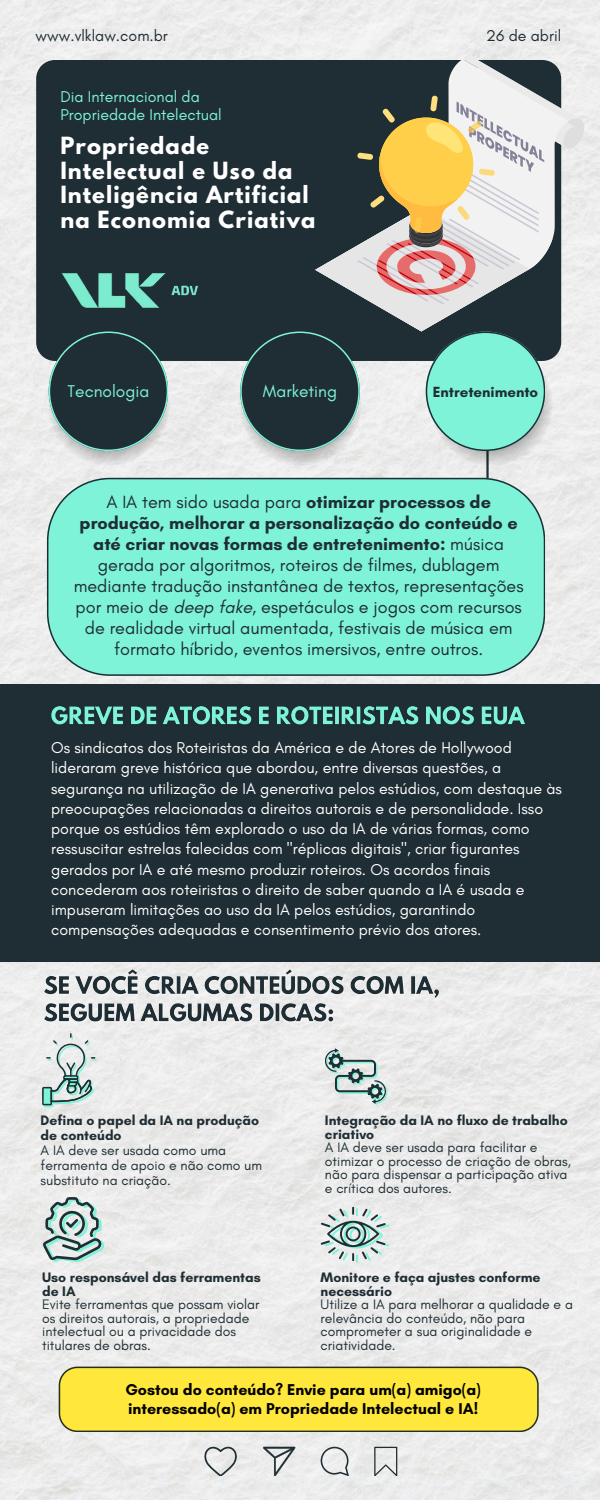
<style>
.page{position:relative;width:600px;height:1500px;background:#fff}
.page>*{position:absolute;margin:0;border:0;box-sizing:border-box;transform-origin:0 0}
.t1{font:700 21px/24.8px "League Spartan";letter-spacing:.05em;color:#fff}
.t2{font:18px/21px "Glacial Indifference";color:#1f2e34;text-align:center}
.t3{font:17.3px "Glacial Indifference";color:#7ef3d7}
.t4{font:16px/20.2px "Glacial Indifference";color:#fff}
.t5{font:700 16px/18.8px "Glacial Indifference";color:#000}
.t6{font:16px/18.8px "Glacial Indifference";color:#7ef3d7}
.t7{font:16px "Glacial Indifference";color:#1f2e34}
.t8{font:700 15px "Glacial Indifference";color:#1f2e34}
.t9{font:14px/13.5px "Glacial Indifference";color:#1f2e34}
.t10{font:700 14px/13.5px "Glacial Indifference";color:#1f2e34}
.s1{font-weight:700}
.s2{font-style:italic}
</style>
<div class="page">
<img style="left:0;top:0;width:600px;height:1500px">
<hr style="left:486px;top:391px;width:3px;height:192px;background:#1f2e34">
<div style="left:36px;top:60px;width:525px;height:301px;background:#1f2e34;border-radius:19px"></div>
<div style="left:47px;top:478px;width:498px;height:198px;background:#7ef3d7"></div>
<svg style="left:47px;top:332px;width:123px;height:134px"></svg>
<div style="left:0;top:685px;width:600px;height:277px;background:#1f2e34"></div>
<svg style="left:238px;top:57px;width:346px;height:409px"></svg>
<svg style="left:59px;top:1367px;width:480px;height:65px;background:#f4de3c"></svg>
<img style="left:61px;top:273px;width:138px;height:35px">
<svg style="left:204px;top:1447px;width:34px;height:29px"></svg>
<svg style="left:263px;top:1447px;width:32px;height:29px"></svg>
<svg style="left:321px;top:1447px;width:28px;height:29px"></svg>
<svg style="left:42px;top:1033px;width:55px;height:74px"></svg>
<svg style="left:374px;top:1447px;width:23px;height:29px"></svg>
<svg style="left:321px;top:1207px;width:69px;height:55px;background:#bbccca"></svg>
<img style="left:42px;top:968px;width:400px;height:61px">
<svg style="left:42px;top:1197px;width:62px;height:66px;background:#aac1bd"></svg>
<svg style="left:325px;top:1048px;width:62px;height:57px;background:#b6c6c4"></svg>
<img style="left:49px;top:704px;width:480px;height:28px">
<p class="t7" style="left:36px;top:25px;width:134px">www.vlklaw.com.br</p>
<h5 class="t6" style="left:60px;top:87px;width:163px">Dia Internacional da<br>Propriedade Intelectual</h5>
<p class="t1" style="left:60px;top:136px;width:256px">Propriedade<br>Intelectual e Uso da<br>Inteligência Artificial na Economia Criativa</p>
<p class="t7" style="left:486px;top:25px;width:76px">26 de abril</p>
<p class="t3" style="left:68px;top:381px;width:83px">Tecnologia</p>
<h5 class="t3" style="left:263px;top:381px;width:76px">Marketing</h5>
<h2 class="t8" style="left:433px;top:383px;width:107px">Entretenimento</h2>
<h5 class="t2" style="left:74px;top:491px;width:451px">A IA tem sido usada para <span class="s1">otimizar processos de produção, melhorar a personalização do conteúdo e até criar novas formas de entretenimento:</span> música gerada por algoritmos, roteiros de filmes, dublagem mediante tradução instantânea de textos, representações por meio de <span class="s2">deep fake</span>, espetáculos e jogos com recursos de realidade virtual aumentada, festivais de música em formato híbrido, eventos imersivos, entre outros.</h5>
<p class="t4" style="left:51px;top:737px;width:512px">Os sindicatos dos Roteiristas da América e de Atores de Hollywood lideraram greve histórica que abordou, entre diversas questões, a segurança na utilização de IA generativa pelos estúdios, com destaque às preocupações relacionadas a direitos autorais e de personalidade. Isso porque os estúdios têm explorado o uso da IA de várias formas, como ressuscitar estrelas falecidas com "réplicas digitais", criar figurantes gerados por IA e até mesmo produzir roteiros. Os acordos finais concederam aos roteiristas o direito de saber quando a IA é usada e impuseram limitações ao uso da IA pelos estúdios, garantindo compensações adequadas e consentimento prévio dos atores.</p>
<h3 class="t10" style="left:41px;top:1113px;width:220px;line-height:15px">Defina o papel da IA na produção de conteúdo</h3>
<h3 class="t9" style="left:41px;top:1143px;width:223px;line-height:15px">A IA deve ser usada como uma ferramenta de apoio e não como um substituto na criação.</h3>
<p class="t10" style="left:325px;top:1114px;width:244px">Integração da IA no fluxo de trabalho criativo</p>
<p class="t9" style="left:325px;top:1141px;width:248px">A IA deve ser usada para facilitar e otimizar o processo de criação de obras, não para dispensar a participação ativa e crítica dos autores.</p>
<h4 class="t10" style="left:42px;top:1271px;width:220px">Uso responsável das ferramentas de IA</h4>
<p class="t9" style="left:42px;top:1298px;width:219px">Evite ferramentas que possam violar os direitos autorais, a propriedade intelectual ou a privacidade dos titulares de obras.</p>
<h3 class="t10" style="left:321px;top:1271px;width:221px">Monitore e faça ajustes conforme necessário</h3>
<h5 class="t9" style="left:321px;top:1298px;width:254px">Utilize a IA para melhorar a qualidade e a relevância do conteúdo, não para comprometer a sua originalidade e criatividade.</h5>
<p class="t5" style="left:125px;top:1380px;width:357px">Gostou do conteúdo? Envie para um(a) amigo(a) interessado(a) em Propriedade Intelectual e IA!</p>
</div>
